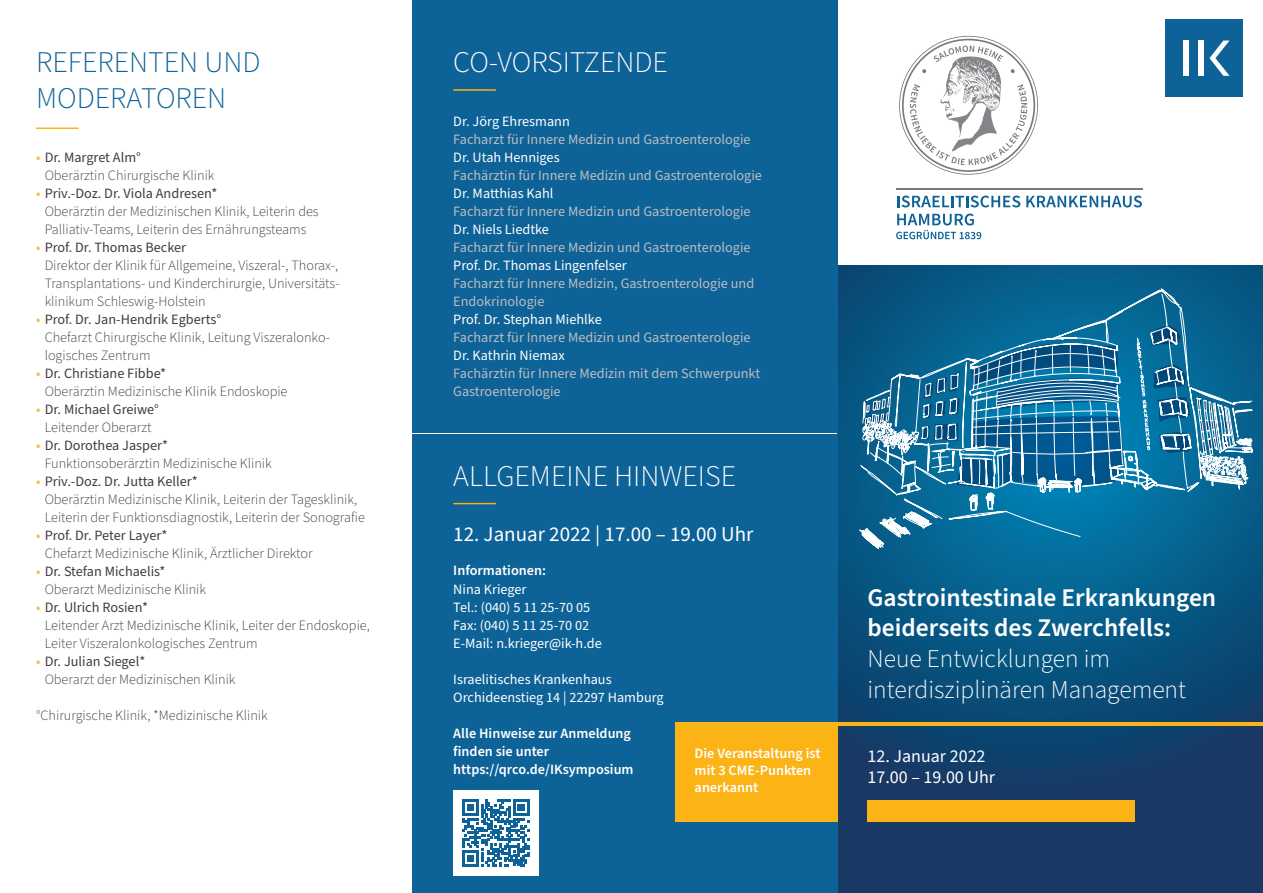
<style>
.page{position:relative;width:1263px;height:893px;background:#fff}
.page>*{position:absolute;margin:0;border:0;box-sizing:border-box;transform-origin:0 0}
.t1{font:300 30px "Source Sans Pro";color:#fff}
.t2{font:300 30px/36px "Source Sans Pro";color:#0d6297}
.t3{font:600 25.5px/30.6px "Source Sans Pro";color:#fff}
.t4{font:300 25.5px/30.6px "Source Sans Pro";color:#fff}
.t5{font:21px "Source Sans Pro";color:#fff}
.t6{font:18px/21.6px "Source Sans Pro";color:#fff}
.t7{font:300 14.25px/18px "Source Sans Pro";color:#3e3e3f}
.t8{font:14.25px/18px "Source Sans Pro";color:#bcbdc0}
.t9{font:14.25px/18px "Source Sans Pro";color:#fff}
.t10{font:600 14.25px/18px "Source Sans Pro";color:#fff}
.t11{font:14.25px/18px "Source Sans Pro";color:#3e3e3f;text-align:center}
.s1{font-weight:400;color:#fdb931}
.s2{font-weight:400}
.s3{color:#fdb931}
.s4{font-weight:300}
</style>
<div class="page">
<div style="left:838px;top:266px;width:425px;height:627px;background:#1a3864"></div>
<svg style="left:838px;top:266px;width:425px;height:535px"></svg>
<div style="left:412px;top:0;width:426px;height:432px;background:#0d6297"></div>
<div style="left:412px;top:434px;width:426px;height:459px;background:#0d6297"></div>
<svg style="left:897px;top:196px;width:123px;height:11px"></svg>
<svg style="left:1026px;top:196px;width:116px;height:11px"></svg>
<svg style="left:896px;top:214px;width:85px;height:25px"></svg>
<hr style="left:896px;top:188px;width:247px;height:2px;background:#76787b">
<svg style="left:899px;top:36px;width:139px;height:139px"></svg>
<hr style="left:36px;top:128px;width:43px;height:1px;background:#fbb316">
<div style="left:867px;top:801px;width:268px;height:21px;background:#fbb316"></div>
<div style="left:675px;top:723px;width:163px;height:99px;background:#fbb316"></div>
<hr style="left:453px;top:503px;width:43px;height:1px;background:#fbb316">
<hr style="left:453px;top:89px;width:43px;height:2px;background:#fbb316">
<hr style="left:838px;top:723px;width:425px;height:3px;background:#fbb316">
<div style="left:1165px;top:19px;width:78px;height:78px;background:#0d6297"></div>
<div style="left:1183px;top:41px;width:5px;height:35px;background:#fff"></div>
<svg style="left:1209px;top:41px;width:20px;height:35px"></svg>
<div style="left:1198px;top:41px;width:5px;height:35px;background:#fff"></div>
<div style="left:453px;top:790px;width:85px;height:85px;background:#fff"></div>
<svg style="left:462px;top:800px;width:67px;height:66px"></svg>
<h1 class="t2" style="left:36px;top:45px;width:226px">REFERENTEN UND<br>MODERATOREN</h1>
<p class="t7" style="left:45px;top:149px;width:171px;text-indent:-9px"><span class="s1">•</span> <span class="s2">Dr. Margret Alm°<br></span>Oberärztin Chirurgische Klinik</p>
<p class="t7" style="left:45px;top:185px;width:276px;text-indent:-9px"><span class="s1">•</span> <span class="s2">Priv.-Doz. Dr. Viola Andresen*<br></span>Oberärztin der Medizinischen Klinik, Leiterin des<br>Palliativ-Teams, Leiterin des Ernährungsteams</p>
<p class="t7" style="left:45px;top:239px;width:297px;text-indent:-9px"><span class="s1">•</span> <span class="s2">Prof. Dr. Thomas Becker<br></span>Direktor der Klinik für Allgemeine, Viszeral-, Thorax-, Transplantations- und Kinderchirurgie, Universitäts&shy;klinikum Schleswig-Holstein</p>
<p class="t7" style="left:45px;top:311px;width:287px;text-indent:-9px"><span class="s1">•</span> <span class="s2">Prof. Dr. Jan-Hendrik Egberts°<br></span>Chefarzt Chirurgische Klinik, Leitung Viszeralonko&shy;logisches Zentrum</p>
<p class="t7" style="left:45px;top:365px;width:244px;text-indent:-9px"><span class="s1">•</span> <span class="s2">Dr. Christiane Fibbe*<br></span>Oberärztin Medizinische Klinik Endoskopie</p>
<p class="t11" style="left:36px;top:401px;width:124px"><span class="s3">•</span> Dr. Michael Greiwe°<br><span class="s4">Leitender Oberarzt</span></p>
<p class="t7" style="left:45px;top:437px;width:229px;text-indent:-9px"><span class="s1">•</span> <span class="s2">Dr. Dorothea Jasper*<br></span>Funktionsoberärztin Medizinische Klinik</p>
<p class="t7" style="left:45px;top:473px;width:322px;text-indent:-9px"><span class="s1">•</span> <span class="s2">Priv.-Doz. Dr. Jutta Keller*<br></span>Oberärztin Medizinische Klinik, Leiterin der Tagesklinik,<br>Leiterin der Funktionsdiagnostik, Leiterin der Sonografie</p>
<p class="t7" style="left:45px;top:527px;width:269px;text-indent:-9px"><span class="s1">•</span> <span class="s2">Prof. Dr. Peter Layer*<br></span>Chefarzt Medizinische Klinik, Ärztlicher Direktor</p>
<p class="t7" style="left:45px;top:563px;width:163px;text-indent:-9px"><span class="s1">•</span> <span class="s2">Dr. Stefan Michaelis*<br></span>Oberarzt Medizinische Klinik</p>
<p class="t7" style="left:45px;top:599px;width:327px;text-indent:-9px"><span class="s1">•</span> <span class="s2">Dr. Ulrich Rosien*<br></span>Leitender Arzt Medizinische Klinik, Leiter der Endoskopie,<br>Leiter Viszeralonkologisches Zentrum</p>
<p class="t7" style="left:45px;top:653px;width:192px;text-indent:-9px"><span class="s1">•</span> <span class="s2">Dr. Julian Siegel*<br></span>Oberarzt der Medizinischen Klinik</p>
<p class="t7" style="left:36px;top:707px;width:233px">°Chirurgische Klinik, *Medizinische Klinik</p>
<h1 class="t1" style="left:453px;top:42px;width:216px">CO-VORSITZENDE</h1>
<p class="t9" style="left:453px;top:113px;width:118px">Dr. Jörg Ehresmann</p>
<p class="t8" style="left:453px;top:131px;width:299px">Facharzt für Innere Medizin und Gastroenterologie</p>
<p class="t9" style="left:453px;top:149px;width:108px">Dr. Utah Henniges</p>
<p class="t8" style="left:453px;top:167px;width:310px">Fachärztin für Innere Medizin und Gastroenterologie</p>
<p class="t9" style="left:453px;top:185px;width:102px">Dr. Matthias Kahl</p>
<p class="t8" style="left:453px;top:203px;width:299px">Facharzt für Innere Medizin und Gastroenterologie</p>
<p class="t9" style="left:453px;top:221px;width:97px">Dr. Niels Liedtke</p>
<p class="t8" style="left:453px;top:239px;width:299px">Facharzt für Innere Medizin und Gastroenterologie</p>
<p class="t9" style="left:453px;top:257px;width:175px">Prof. Dr. Thomas Lingenfelser</p>
<p class="t8" style="left:453px;top:275px;width:302px">Facharzt für Innere Medizin, Gastroenterologie und<br>Endokrinologie</p>
<p class="t9" style="left:453px;top:311px;width:150px">Prof. Dr. Stephan Miehlke</p>
<p class="t8" style="left:453px;top:329px;width:299px">Facharzt für Innere Medizin und Gastroenterologie</p>
<p class="t9" style="left:453px;top:347px;width:113px">Dr. Kathrin Niemax</p>
<p class="t8" style="left:453px;top:365px;width:308px">Fachärztin für Innere Medizin mit dem Schwerpunkt<br>Gastroenterologie</p>
<h1 class="t1" style="left:453px;top:456px;width:284px">ALLGEMEINE HINWEISE</h1>
<h3 class="t5" style="left:453px;top:520px;width:302px">12. Januar 2022 | 17.00 – 19.00 Uhr</h3>
<p class="t10" style="left:453px;top:561px;width:94px">Informationen:</p>
<p class="t9" style="left:453px;top:581px;width:150px">Nina Krieger<br>Tel.: (040) 5 11 25-70 05<br>Fax: (040) 5 11 25-70 02<br>E-Mail: n.krieger@ik-h.de</p>
<p class="t9" style="left:453px;top:671px;width:212px">Israelitisches Krankenhaus<br>Orchideenstieg 14 | 22297 Hamburg</p>
<p class="t10" style="left:453px;top:725px;width:182px">Alle Hinweise zur Anmeldung finden sie unter https://qrco.de/IKsymposium</p>
<p class="t10" style="left:695px;top:745px;width:127px;line-height:17.1px">Die Veranstaltung ist mit 3 CME-Punkten anerkannt</p>
<h2 class="t3" style="left:867px;top:583px;width:350px">Gastrointestinale Erkrankungen beiderseits des Zwerchfells:</h2>
<h2 class="t4" style="left:867px;top:644px;width:320px">Neue Entwicklungen im interdisziplinären Management</h2>
<p class="t6" style="left:867px;top:745px;width:129px">12. Januar 2022<br>17.00 – 19.00 Uhr</p>
</div>
